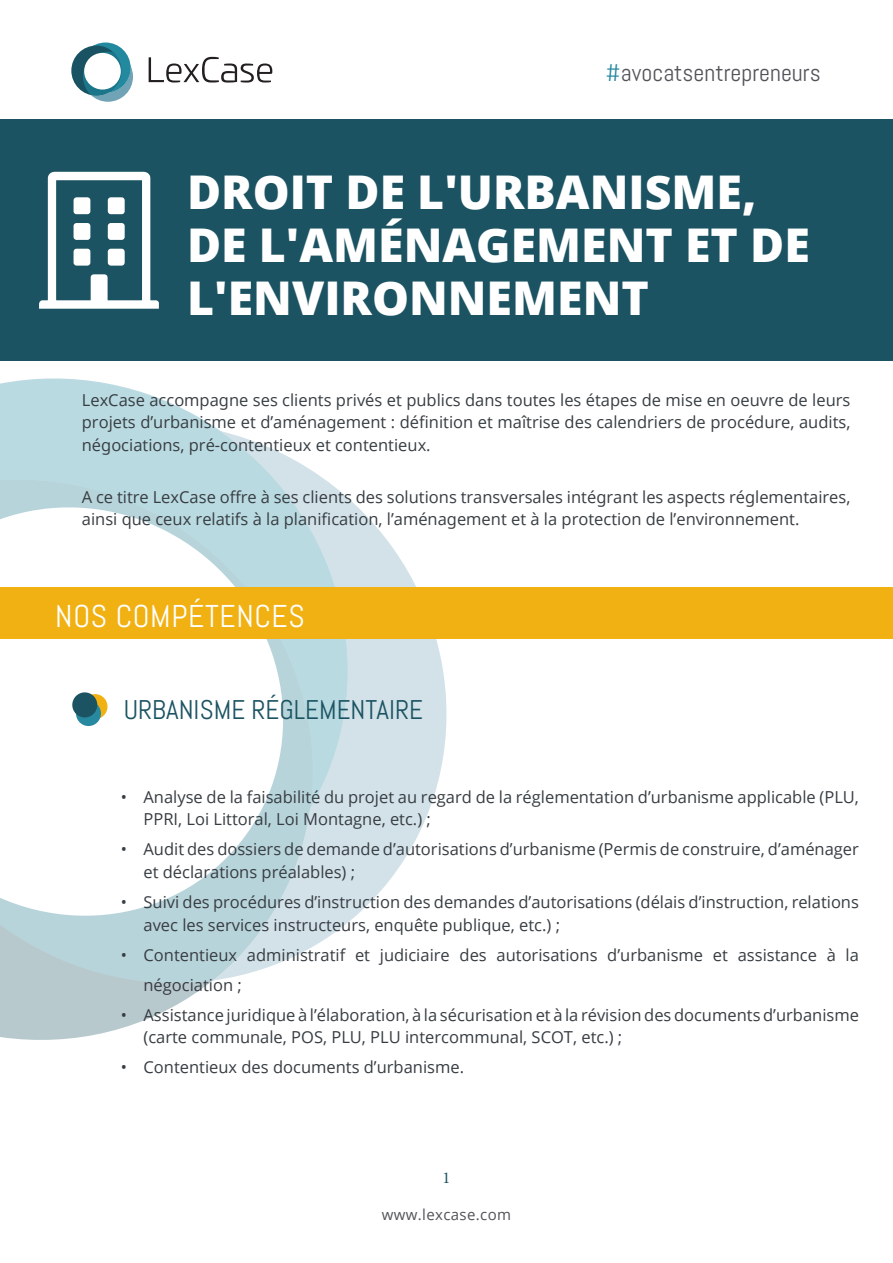
<style>
.page{position:relative;width:893px;height:1263px;background:#fff}
.page>*{position:absolute;margin:0;border:0;box-sizing:border-box;transform-origin:0 0}
.t1{font:800 46.5px/52.5px "Open Sans";color:#fff}
.Texte{font:31.5px "Abel";letter-spacing:.02em;color:#fff}
.Texte-2{font:27px "Abel";color:#1b5362}
.t2{font:24px "Abel";color:#515358}
.Texte-3{font:16.5px/22.5px "Open Sans";color:#373d42}
.t3{font:16.5px "Minion Pro";color:#1b5362}
.t4{font:15px "Open Sans";letter-spacing:.025em;color:#515358}
.s1{color:#27899f}
</style>
<div class="page">
<svg style="left:0;top:378px;width:187px;height:33px;fill:#badae1"></svg>
<svg style="left:0;top:990px;width:200px;height:50px;fill:#b8c9ce"></svg>
<svg style="left:323px;top:531px;width:124px;height:409px;fill:#d2e2e8"></svg>
<svg style="left:0;top:411px;width:380px;height:397px"></svg>
<svg style="left:0;top:472px;width:323px;height:518px"></svg>
<svg style="left:149px;top:57px;width:123px;height:26px"></svg>
<svg style="left:81px;top:43px;width:50px;height:50px"></svg>
<div style="left:71px;top:46px;width:50px;height:50px;background:#195262;border-radius:50%"></div>
<svg style="left:83px;top:52px;width:50px;height:50px"></svg>
<div style="left:84px;top:53px;width:37px;height:37px;background:#fff;border-radius:50%"></div>
<div style="left:83px;top:694px;width:24px;height:25px;background:#f1b112;border-radius:50%"></div>
<div style="left:76px;top:701px;width:25px;height:25px;background:#27899f;border-radius:50%"></div>
<div style="left:72px;top:692px;width:25px;height:25px;background:#1b5362;border-radius:50%"></div>
<div style="left:0;top:119px;width:893px;height:242px;background:#1b5362"></div>
<svg style="left:39px;top:172px;width:120px;height:137px"></svg>
<div style="left:0;top:587px;width:893px;height:52px;background:#f1b112"></div>
<h3 class="t2" style="left:606px;top:57px;width:217px"><span class="s1">#</span>avocatsentrepreneurs</h3>
<p class="t1" style="left:187px;top:164px;width:624px">DROIT DE L'URBANISME,<br>DE L'AMÉNAGEMENT ET DE<br>L'ENVIRONNEMENT</p>
<p class="Texte-3" style="left:82px;top:388px;width:770px;text-align:justify">LexCase accompagne ses clients privés et publics dans toutes les étapes de mise en oeuvre de leurs projets d’urbanisme et d’aménagement : définition et maîtrise des calendriers de procédure, audits, négociations, pré-contentieux et contentieux.</p>
<p class="Texte-3" style="left:82px;top:485px;width:770px">A ce titre LexCase offre à ses clients des solutions transversales intégrant les aspects réglementaires, ainsi que ceux relatifs à la planification, l’aménagement et à la protection de l’environnement.</p>
<p class="Texte" style="left:55px;top:596px;width:251px">NOS COMPÉTENCES</p>
<p class="Texte-2" style="left:124px;top:692px;width:301px">URBANISME RÉGLEMENTAIRE</p>
<p class="Texte-3" style="left:143px;top:785px;width:717px;text-indent:-22px">• Analyse de la faisabilité du projet au regard de la réglementation d’urbanisme applicable (PLU,<br>PPRI, Loi Littoral, Loi Montagne, etc.) ;</p>
<p class="Texte-3" style="left:143px;top:838px;width:717px;text-indent:-22px">• Audit des dossiers de demande d’autorisations d’urbanisme (Permis de construire, d’aménager et déclarations préalables) ;</p>
<p class="Texte-3" style="left:143px;top:890px;width:717px;text-indent:-22px">• Suivi des procédures d’instruction des demandes d’autorisations (délais d’instruction, relations avec les services instructeurs, enquête publique, etc.) ;</p>
<p class="Texte-3" style="left:143px;top:939px;width:717px;line-height:30px;text-indent:-22px">• Contentieux administratif et judiciaire des autorisations d’urbanisme et assistance à la négociation ;</p>
<p class="Texte-3" style="left:143px;top:1003px;width:717px;text-indent:-22px">• Assistance juridique à l’élaboration, à la sécurisation et à la révision des documents d’urbanisme (carte communale, POS, PLU, PLU intercommunal, SCOT, etc.) ;</p>
<p class="Texte-3" style="left:121px;top:1055px;width:345px">• Contentieux des documents d’urbanisme.</p>
<p class="t3" style="left:442px;top:1166px;width:9px">1</p>
<p class="t4" style="left:382px;top:1205px;width:131px">www.lexcase.com</p>
</div>
